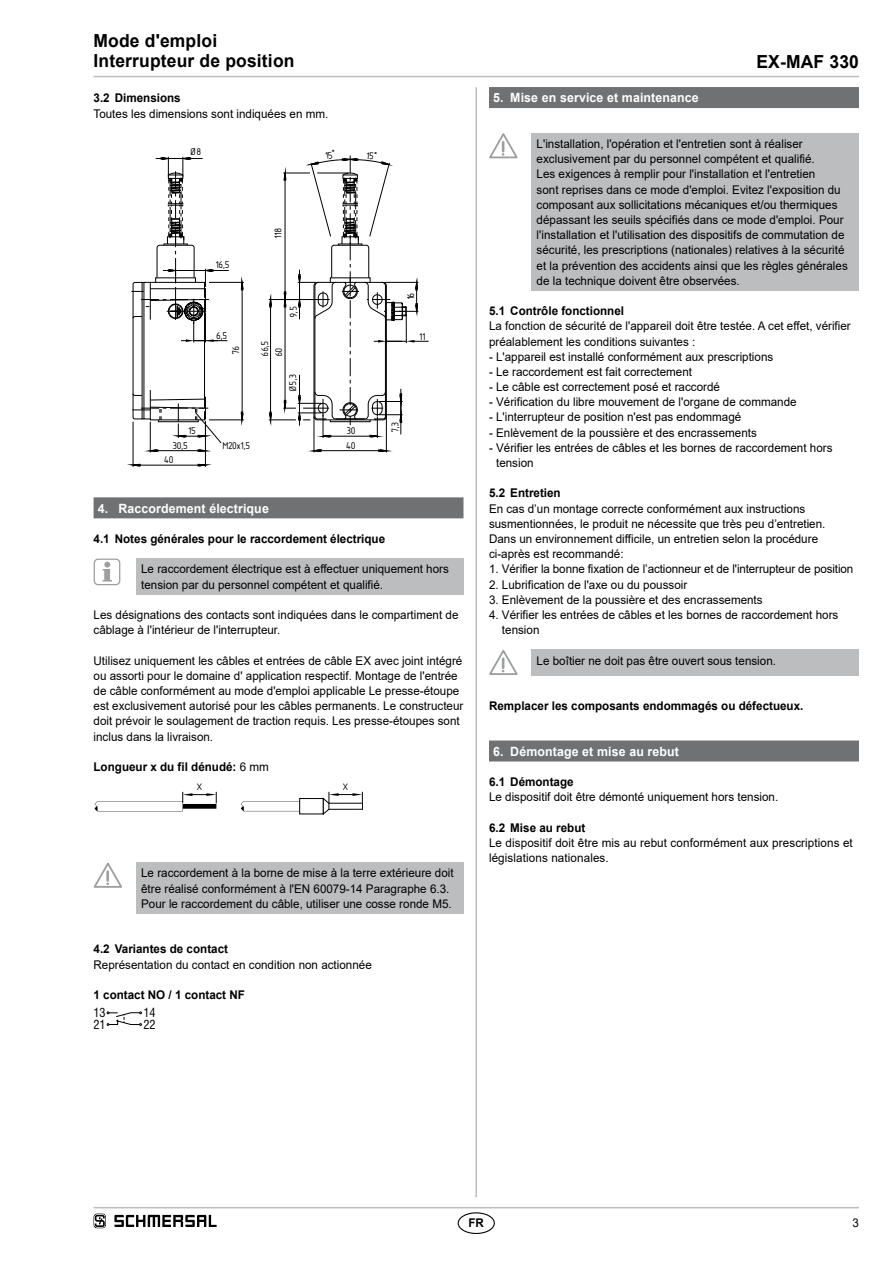
<style>
.page{position:relative;width:893px;height:1263px;background:#fff}
.page>*{position:absolute;margin:0;border:0;box-sizing:border-box;transform-origin:0 0}
.t1{font:700 18px/20.2px "Arial";letter-spacing:.01em;color:#000}
.t2{font:14.85px "Isonorm 3098";color:#000}
.t3{font:700 12.75px "Arial";letter-spacing:.01em;color:#fff}
.t4{font:condensed 12.3px/11.9px "Swiss 721 BT";color:#000}
._033_Content_small_li{font:12px/15.1px "Arial";color:#000}
._240_small_li_GLR-10-13{font:12px/15.1px "Arial";color:#000}
._031_Content_fett_li{font:700 12px "Arial";color:#000}
._240_small_li_GLR-10-13-2{font:700 12px "Arial";color:#000}
._240_fett_li_GLR-10-13{font:700 12px "Arial";color:#000}
.t5{font:10.2px/14.4px "Isonorm 3098";color:#000}
.s1{font-weight:400}
</style>
<div class="page">
<hr style="left:94px;top:1207px;width:765px;height:1px;background:#bbbdbe">
<hr style="left:94px;top:76px;width:765px;height:1px;background:#bbbdbe">
<hr style="left:475px;top:87px;width:2px;height:1110px;background:#bbbdbe">
<div style="left:458px;top:1212px;width:37px;height:22px;border:1px solid #000;border-radius:50%"></div>
<div style="left:94px;top:497px;width:369px;height:21px;background:#707172"></div>
<hr style="left:209px;top:420px;width:35px;height:1px;background:#000">
<hr style="left:209px;top:282px;width:35px;height:1px;background:#000">
<hr style="left:242px;top:289px;width:1px;height:125px;background:#000">
<hr style="left:386px;top:417px;width:1px;height:35px;background:#000">
<hr style="left:314px;top:416px;width:1px;height:36px;background:#000">
<hr style="left:320px;top:450px;width:60px;height:1px;background:#000">
<hr style="left:205px;top:421px;width:1px;height:31px;background:#000">
<hr style="left:150px;top:422px;width:1px;height:30px;background:#000">
<hr style="left:157px;top:450px;width:42px;height:1px;background:#000">
<hr style="left:133px;top:422px;width:1px;height:45px;background:#000">
<hr style="left:139px;top:465px;width:60px;height:1px;background:#000">
<svg style="left:241px;top:281px;width:2px;height:9px"></svg>
<svg style="left:241px;top:411px;width:2px;height:11px"></svg>
<svg style="left:131px;top:464px;width:10px;height:2px"></svg>
<svg style="left:148px;top:449px;width:10px;height:3px"></svg>
<svg style="left:197px;top:449px;width:10px;height:18px"></svg>
<svg style="left:312px;top:449px;width:10px;height:3px"></svg>
<svg style="left:378px;top:449px;width:10px;height:3px"></svg>
<svg style="left:131px;top:157px;width:98px;height:286px"></svg>
<div style="left:136px;top:558px;width:327px;height:37px;background:#bbbdbe"></div>
<svg style="left:103px;top:562px;width:9px;height:19px"></svg>
<div style="left:94px;top:558px;width:26px;height:27px;border:1px solid #9c9e9f;border-radius:4px"></div>
<svg style="left:95px;top:792px;width:122px;height:19px"></svg>
<svg style="left:241px;top:792px;width:122px;height:22px"></svg>
<div style="left:136px;top:862px;width:327px;height:52px;background:#bbbdbe"></div>
<svg style="left:94px;top:862px;width:28px;height:26px"></svg>
<svg style="left:107px;top:1012px;width:35px;height:13px"></svg>
<div style="left:489px;top:87px;width:370px;height:21px;background:#707172"></div>
<div style="left:489px;top:740px;width:370px;height:21px;background:#707172"></div>
<div style="left:531px;top:133px;width:328px;height:158px;background:#bbbdbe"></div>
<svg style="left:489px;top:133px;width:29px;height:26px"></svg>
<div style="left:531px;top:649px;width:328px;height:27px;background:#bbbdbe"></div>
<svg style="left:489px;top:650px;width:29px;height:25px"></svg>
<svg style="left:94px;top:1213px;width:12px;height:15px"></svg>
<svg style="left:114px;top:1215px;width:103px;height:12px"></svg>
<svg style="left:269px;top:155px;width:160px;height:283px"></svg>
<h1 class="t1" style="left:94px;top:31px;width:202px">Mode d'emploi<br>Interrupteur de position</h1>
<p class="_031_Content_fett_li" style="left:94px;top:90px;width:89px">3.2 Dimensions</p>
<p class="_033_Content_small_li" style="left:94px;top:106px;width:236px">Toutes les dimensions sont indiquées en mm.</p>
<p class="t5" style="left:191px;top:145px;width:12px">Ø8</p>
<p class="t5" style="left:189px;top:424px;width:9px">15</p>
<p class="t5" style="left:165px;top:438px;width:25px;text-indent:9px">30,5<br>40</p>
<p class="t5" style="left:216px;top:258px;width:15px">16,5</p>
<p class="t5" style="left:217px;top:328px;width:12px">6,5</p>
<p class="t5" style="left:229px;top:354px;width:10px;rotate:-90deg">76</p>
<p class="t5" style="left:271px;top:238px;width:12px;rotate:-90deg">118</p>
<p class="t5" style="left:286px;top:317px;width:12px;rotate:-90deg">9,5</p>
<p class="t5" style="left:258px;top:356px;width:17px;rotate:-90deg">66,5</p>
<p class="t5" style="left:272px;top:356px;width:10px;rotate:-90deg">60</p>
<p class="t5" style="left:286px;top:391px;width:19px;rotate:-90deg">Ø 5,3</p>
<p class="t5" style="left:223px;top:439px;width:29px">M20x1,5</p>
<p class="t5" style="left:346px;top:423px;width:11px">30<br>40</p>
<p class="t5" style="left:404px;top:299px;width:9px;rotate:-90deg">16</p>
<p class="t5" style="left:420px;top:329px;width:7px">11</p>
<p class="t5" style="left:388px;top:432px;width:12px;rotate:-90deg">7,3</p>
<p class="t3" style="left:98px;top:499px;width:173px">4. Raccordement électrique</p>
<p class="_031_Content_fett_li" style="left:94px;top:530px;width:293px">4.1 Notes générales pour le raccordement électrique</p>
<p class="_240_small_li_GLR-10-13" style="left:141px;top:562px;width:309px">Le raccordement électrique est à effectuer uniquement hors tension par du personnel compétent et qualifié.</p>
<p class="_033_Content_small_li" style="left:94px;top:607px;width:366px">Les désignations des contacts sont indiquées dans le compartiment de câblage à l'intérieur de l'interrupteur.</p>
<p class="_033_Content_small_li" style="left:94px;top:653px;width:371px">Utilisez uniquement les câbles et entrées de câble EX avec joint intégré ou assorti pour le domaine d' application respectif. Montage de l'entrée de câble conformément au mode d'emploi applicable Le presse-étoupe est exclusivement autorisé pour les câbles permanents. Le constructeur doit prévoir le soulagement de traction requis. Les presse-étoupes sont inclus dans la livraison.</p>
<p class="_240_small_li_GLR-10-13-2" style="left:94px;top:758px;width:177px">Longueur x du fil dénudé: <span class="s1">6 mm</span></p>
<p class="t2" style="left:197px;top:776px;width:7px">X</p>
<p class="t2" style="left:343px;top:776px;width:7px">X</p>
<p class="_240_small_li_GLR-10-13" style="left:141px;top:865px;width:314px">Le raccordement à la borne de mise à la terre extérieure doit être réalisé conformément à l'EN 60079-14 Paragraphe 6.3.<br>Pour le raccordement du câble, utiliser une cosse ronde M5.</p>
<p class="_031_Content_fett_li" style="left:94px;top:941px;width:136px">4.2 Variantes de contact</p>
<p class="_033_Content_small_li" style="left:94px;top:957px;width:280px">Représentation du contact en condition non actionnée</p>
<p class="_240_fett_li_GLR-10-13" style="left:94px;top:986px;width:153px">1 contact NO / 1 contact NF</p>
<p class="t4" style="left:94px;top:1007px;width:14px">13<br>21</p>
<p class="t4" style="left:143px;top:1007px;width:14px">14<br>22</p>
<h1 class="t1" style="left:756px;top:52px;width:104px">EX-MAF 330</h1>
<p class="t3" style="left:493px;top:89px;width:207px">5. Mise en service et maintenance</p>
<p class="_240_small_li_GLR-10-13" style="left:537px;top:136px;width:313px">L'installation, l'opération et l'entretien sont à réaliser exclusivement par du personnel compétent et qualifié.<br>Les exigences à remplir pour l'installation et l'entretien<br>sont reprises dans ce mode d'emploi. Evitez l'exposition du composant aux sollicitations mécaniques et/ou thermiques dépassant les seuils spécifiés dans ce mode d'emploi. Pour l'installation et l'utilisation des dispositifs de commutation de sécurité, les prescriptions (nationales) relatives à la sécurité et la prévention des accidents ainsi que les règles générales de la technique doivent être observées.</p>
<p class="_031_Content_fett_li" style="left:489px;top:302px;width:137px">5.1 Contrôle fonctionnel</p>
<p class="_033_Content_small_li" style="left:489px;top:318px;width:363px">La fonction de sécurité de l'appareil doit être testée. A cet effet, vérifier préalablement les conditions suivantes :</p>
<p class="_033_Content_small_li" style="left:489px;top:349px;width:286px">- L'appareil est installé conformément aux prescriptions</p>
<p class="_033_Content_small_li" style="left:489px;top:364px;width:205px">- Le raccordement est fait correctement</p>
<p class="_033_Content_small_li" style="left:489px;top:379px;width:232px">- Le câble est correctement posé et raccordé</p>
<p class="_033_Content_small_li" style="left:489px;top:394px;width:309px">- Vérification du libre mouvement de l'organe de commande</p>
<p class="_033_Content_small_li" style="left:489px;top:410px;width:254px">- L'interrupteur de position n'est pas endommagé</p>
<p class="_033_Content_small_li" style="left:489px;top:425px;width:269px">- Enlèvement de la poussière et des encrassements</p>
<p class="_033_Content_small_li" style="left:496px;top:440px;width:338px;text-indent:-7px">- Vérifier les entrées de câbles et les bornes de raccordement hors tension</p>
<p class="_031_Content_fett_li" style="left:489px;top:485px;width:73px">5.2 Entretien</p>
<p class="_033_Content_small_li" style="left:489px;top:501px;width:338px">En cas d’un montage correcte conformément aux instructions susmentionnées, le produit ne nécessite que très peu d’entretien.<br>Dans un environnement difficile, un entretien selon la procédure ci-après est recommandé:</p>
<p class="_033_Content_small_li" style="left:489px;top:562px;width:366px">1. Vérifier la bonne fixation de l’actionneur et de l'interrupteur de position</p>
<p class="_033_Content_small_li" style="left:489px;top:577px;width:200px">2. Lubrification de l'axe ou du poussoir</p>
<p class="_033_Content_small_li" style="left:489px;top:592px;width:275px">3. Enlèvement de la poussière et des encrassements</p>
<p class="_033_Content_small_li" style="left:502px;top:607px;width:338px;text-indent:-13px">4. Vérifier les entrées de câbles et les bornes de raccordement hors tension</p>
<p class="_240_small_li_GLR-10-13" style="left:537px;top:653px;width:241px">Le boîtier ne doit pas être ouvert sous tension.</p>
<p class="_031_Content_fett_li" style="left:489px;top:697px;width:316px">Remplacer les composants endommagés ou défectueux.</p>
<p class="t3" style="left:493px;top:742px;width:187px">6. Démontage et mise au rebut</p>
<p class="_031_Content_fett_li" style="left:489px;top:773px;width:86px">6.1 Démontage</p>
<p class="_033_Content_small_li" style="left:489px;top:789px;width:291px">Le dispositif doit être démonté uniquement hors tension.</p>
<p class="_031_Content_fett_li" style="left:489px;top:819px;width:98px">6.2 Mise au rebut</p>
<p class="_033_Content_small_li" style="left:489px;top:835px;width:365px">Le dispositif doit être mis au rebut conformément aux prescriptions et législations nationales.</p>
<p class="_031_Content_fett_li" style="left:468px;top:1214px;width:17px">FR</p>
<p class="_240_small_li_GLR-10-13" style="left:852px;top:1215px;width:8px">3</p>
</div>
